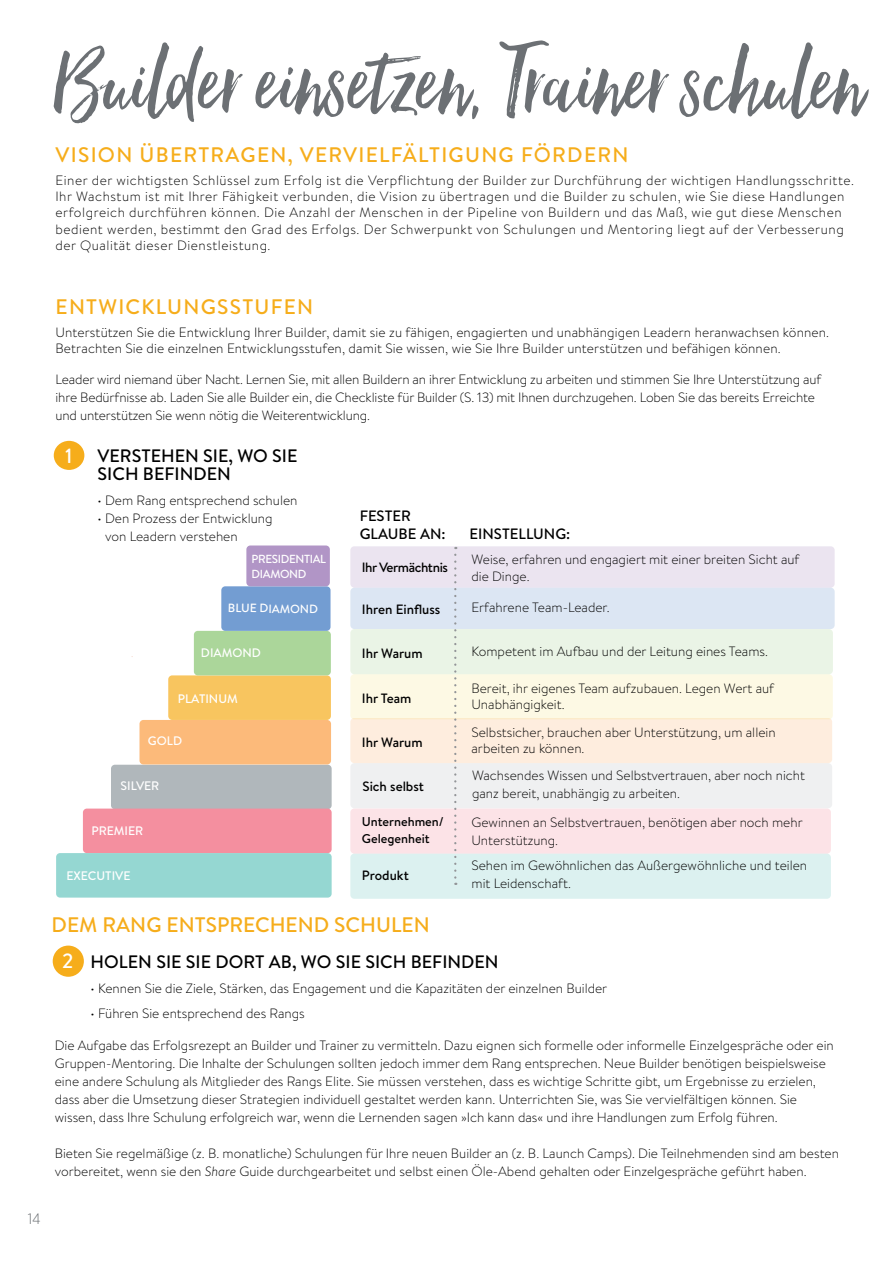
<style>
.page{position:relative;width:893px;height:1263px;background:#fff}
.page>*{position:absolute;margin:0;border:0;box-sizing:border-box;transform-origin:0 0}
.t1{font:112.5px "Hello Beautiful";color:#6c7074}
.t2{font:500 21px "Brandon Text";letter-spacing:.06em;color:#f6ad1b}
.t3{font:500 21px "Brandon Text";color:#f6ad1b}
.t4{font:500 20.55px "Brandon Text";color:#fff}
.t5{font:500 18px/18px "Brandon Text";color:#000}
.t6{font:500 15px/18px "Brandon Text";color:#000}
.t7{font:300 15px "Gotham Narrow";color:#6c7074}
.t8{font:300 13.5px/18px "Brandon Text";color:#000}
.t9{font:300 13.5px/16.2px "Brandon Text";letter-spacing:.04em;color:#000}
.t10{font:500 13.5px "Brandon Text";color:#000}
.t11{font:500 13.5px "Brandon Text";letter-spacing:-.03em;color:#000}
.t12{font:500 12.75px/16.5px "Brandon Text";color:#000}
.t13{font:500 12.3px "Brandon Text";color:#fff}
.t14{font:500 12px "Brandon Text";color:#fff}
.t15{font:500 11.7px/15px "Brandon Text";letter-spacing:-.03em;color:#fff}
.s1{font-style:italic}
</style>
<div class="page">
<div style="left:111px;top:765px;width:221px;height:44px;background:#b0b7bb;border-radius:4px"></div>
<div style="left:83px;top:808px;width:249px;height:45px;background:#f48f9f;border-radius:4px"></div>
<div style="left:56px;top:853px;width:276px;height:45px;background:#95d7d2;border-radius:4px"></div>
<div style="left:350px;top:808px;width:481px;height:46px;background:#fce3e7;border-radius:4px"></div>
<div style="left:350px;top:854px;width:481px;height:45px;background:#dcf1f0;border-radius:4px"></div>
<div style="left:139px;top:720px;width:192px;height:44px;background:#fcba7a;border-radius:4px"></div>
<div style="left:350px;top:763px;width:482px;height:45px;background:#eff0f1;border-radius:4px"></div>
<div style="left:168px;top:675px;width:163px;height:45px;background:#f8c55f;border-radius:4px"></div>
<div style="left:350px;top:718px;width:482px;height:45px;background:#feedde;border-radius:4px"></div>
<div style="left:194px;top:631px;width:137px;height:44px;background:#abd69a;border-radius:4px"></div>
<div style="left:350px;top:674px;width:483px;height:45px;background:#fdf9e4;border-radius:4px"></div>
<div style="left:221px;top:586px;width:110px;height:45px;background:#739dd2;border-radius:4px"></div>
<div style="left:350px;top:629px;width:483px;height:45px;background:#eaf4e6;border-radius:4px"></div>
<div style="left:246px;top:545px;width:84px;height:41px;background:#b195c6;border-radius:4px"></div>
<div style="left:350px;top:588px;width:485px;height:41px;background:#dce6f3;border-radius:4px"></div>
<div style="left:350px;top:546px;width:485px;height:42px;background:#ebe4f0;border-radius:4px"></div>
<div style="left:54px;top:441px;width:30px;height:29px;background:#f6ad1b;border-radius:50%"></div>
<div style="left:53px;top:945px;width:31px;height:32px;background:#f6ad1b;border-radius:50%"></div>
<svg style="left:454px;top:555px;width:2px;height:330px"></svg>
<h1 class="t1" style="left:56px;top:19px;width:810px">Builder einsetzen, Trainer schulen</h1>
<h2 class="t2" style="left:56px;top:140px;width:574px">VISION ÜBERTRAGEN, VERVIELFÄLTIGUNG FÖRDERN</h2>
<p class="t9" style="left:56px;top:172px;width:800px">Einer der wichtigsten Schlüssel zum Erfolg ist die Verpflichtung der Builder zur Durchführung der wichtigen Handlungsschritte.<br>Ihr Wachstum ist mit Ihrer Fähigkeit verbunden, die Vision zu übertragen und die Builder zu schulen, wie Sie diese Handlungen erfolgreich durchführen können. Die Anzahl der Menschen in der Pipeline von Buildern und das Maß, wie gut diese Menschen bedient werden, bestimmt den Grad des Erfolgs. Der Schwerpunkt von Schulungen und Mentoring liegt auf der Verbesserung der Qualität dieser Dienstleistung.</p>
<h2 class="t2" style="left:56px;top:292px;width:259px">ENTWICKLUNGSSTUFEN</h2>
<p class="t8" style="left:56px;top:323px;width:775px;line-height:16.2px">Unterstützen Sie die Entwicklung Ihrer Builder, damit sie zu fähigen, engagierten und unabhängigen Leadern heranwachsen können.<br>Betrachten Sie die einzelnen Entwicklungsstufen, damit Sie wissen, wie Sie Ihre Builder unterstützen und befähigen können.</p>
<p class="t8" style="left:56px;top:370px;width:767px">Leader wird niemand über Nacht. Lernen Sie, mit allen Buildern an ihrer Entwicklung zu arbeiten und stimmen Sie Ihre Unterstützung auf ihre Bedürfnisse ab. Laden Sie alle Builder ein, die Checkliste für Builder (S. 13) mit Ihnen durchzugehen. Loben Sie das bereits Erreichte und unterstützen Sie wenn nötig die Weiterentwicklung.</p>
<h3 class="t4" style="left:65px;top:441px;width:9px">1</h3>
<h3 class="t5" style="left:98px;top:446px;width:201px">VERSTEHEN SIE, WO SIE<br>SICH BEFINDEN</h3>
<p class="t8" style="left:98px;top:491px;width:201px">• Dem Rang entsprechend schulen</p>
<p class="t8" style="left:105px;top:509px;width:169px;text-indent:-7px">• Den Prozess der Entwicklung von Leadern verstehen</p>
<p class="t15" style="left:252px;top:551px;width:76px">PRESIDENTIAL<br>DIAMOND</p>
<p class="t14" style="left:228px;top:599px;width:92px;rotate:1deg">BLUE DIAMOND</p>
<p class="t13" style="left:201px;top:644px;width:62px">DIAMOND</p>
<p class="t13" style="left:178px;top:690px;width:61px">PLATINUM</p>
<p class="t13" style="left:148px;top:732px;width:36px">GOLD</p>
<p class="t13" style="left:121px;top:777px;width:40px">SILVER</p>
<p class="t13" style="left:91px;top:822px;width:53px">PREMIER</p>
<p class="t13" style="left:67px;top:867px;width:66px">EXECUTIVE</p>
<p class="t6" style="left:360px;top:507px;width:87px">FESTER<br>GLAUBE AN:</p>
<p class="t6" style="left:470px;top:525px;width:102px">EINSTELLUNG:</p>
<p class="t11" style="left:362px;top:558px;width:88px">Ihr Vermächtnis</p>
<p class="t8" style="left:471px;top:551px;width:330px;line-height:16.5px">Weise, erfahren und engagiert mit einer breiten Sicht auf die Dinge.</p>
<p class="t10" style="left:362px;top:600px;width:80px">Ihren Einfluss</p>
<p class="t8" style="left:471px;top:598px;width:140px">Erfahrene Team-Leader.</p>
<p class="t10" style="left:362px;top:644px;width:62px">Ihr Warum</p>
<p class="t8" style="left:471px;top:642px;width:298px">Kompetent im Aufbau und der Leitung eines Teams.</p>
<p class="t10" style="left:362px;top:689px;width:51px">Ihr Team</p>
<p class="t8" style="left:471px;top:679px;width:304px;line-height:16.5px">Bereit, ihr eigenes Team aufzubauen. Legen Wert auf<br>Unabhängigkeit.</p>
<p class="t10" style="left:362px;top:733px;width:62px">Ihr Warum</p>
<p class="t8" style="left:471px;top:723px;width:306px;line-height:16.5px">Selbstsicher, brauchen aber Unterstützung, um allein arbeiten zu können.</p>
<p class="t10" style="left:362px;top:777px;width:63px">Sich selbst</p>
<p class="t8" style="left:472px;top:766px;width:334px">Wachsendes Wissen und Selbstvertrauen, aber noch nicht ganz bereit, unabhängig zu arbeiten.</p>
<p class="t12" style="left:362px;top:813px;width:83px">Unternehmen/<br>Gelegenheit</p>
<p class="t8" style="left:471px;top:813px;width:333px">Gewinnen an Selbstvertrauen, benötigen aber noch mehr<br>Unterstützung.</p>
<p class="t10" style="left:362px;top:866px;width:48px">Produkt</p>
<p class="t8" style="left:471px;top:856px;width:337px">Sehen im Gewöhnlichen das Außergewöhnliche und teilen mit Leidenschaft.</p>
<h2 class="t3" style="left:52px;top:910px;width:380px">DEM RANG ENTSPRECHEND SCHULEN</h2>
<h3 class="t4" style="left:62px;top:947px;width:13px">2</h3>
<h3 class="t5" style="left:91px;top:952px;width:409px">HOLEN SIE SIE DORT AB, WO SIE SICH BEFINDEN</h3>
<p class="t8" style="left:91px;top:979px;width:518px">• Kennen Sie die Ziele, Stärken, das Engagement und die Kapazitäten der einzelnen Builder</p>
<p class="t8" style="left:91px;top:1003px;width:216px">• Führen Sie entsprechend des Rangs</p>
<p class="t8" style="left:55px;top:1036px;width:781px">Die Aufgabe das Erfolgsrezept an Builder und Trainer zu vermitteln. Dazu eignen sich formelle oder informelle Einzelgespräche oder ein Gruppen-Mentoring. Die Inhalte der Schulungen sollten jedoch immer dem Rang entsprechen. Neue Builder benötigen beispielsweise eine andere Schulung als Mitglieder des Rangs Elite. Sie müssen verstehen, dass es wichtige Schritte gibt, um Ergebnisse zu erzielen, dass aber die Umsetzung dieser Strategien individuell gestaltet werden kann. Unterrichten Sie, was Sie vervielfältigen können. Sie wissen, dass Ihre Schulung erfolgreich war, wenn die Lernenden sagen »Ich kann das« und ihre Handlungen zum Erfolg führen.</p>
<p class="t8" style="left:55px;top:1144px;width:786px">Bieten Sie regelmäßige (z. B. monatliche) Schulungen für Ihre neuen Builder an (z. B. Launch Camps). Die Teilnehmenden sind am besten vorbereitet, wenn sie den <span class="s1">Share</span> Guide durchgearbeitet und selbst einen Öle-Abend gehalten oder Einzelgespräche geführt haben.</p>
<p class="t7" style="left:28px;top:1209px;width:14px">14</p>
</div>
